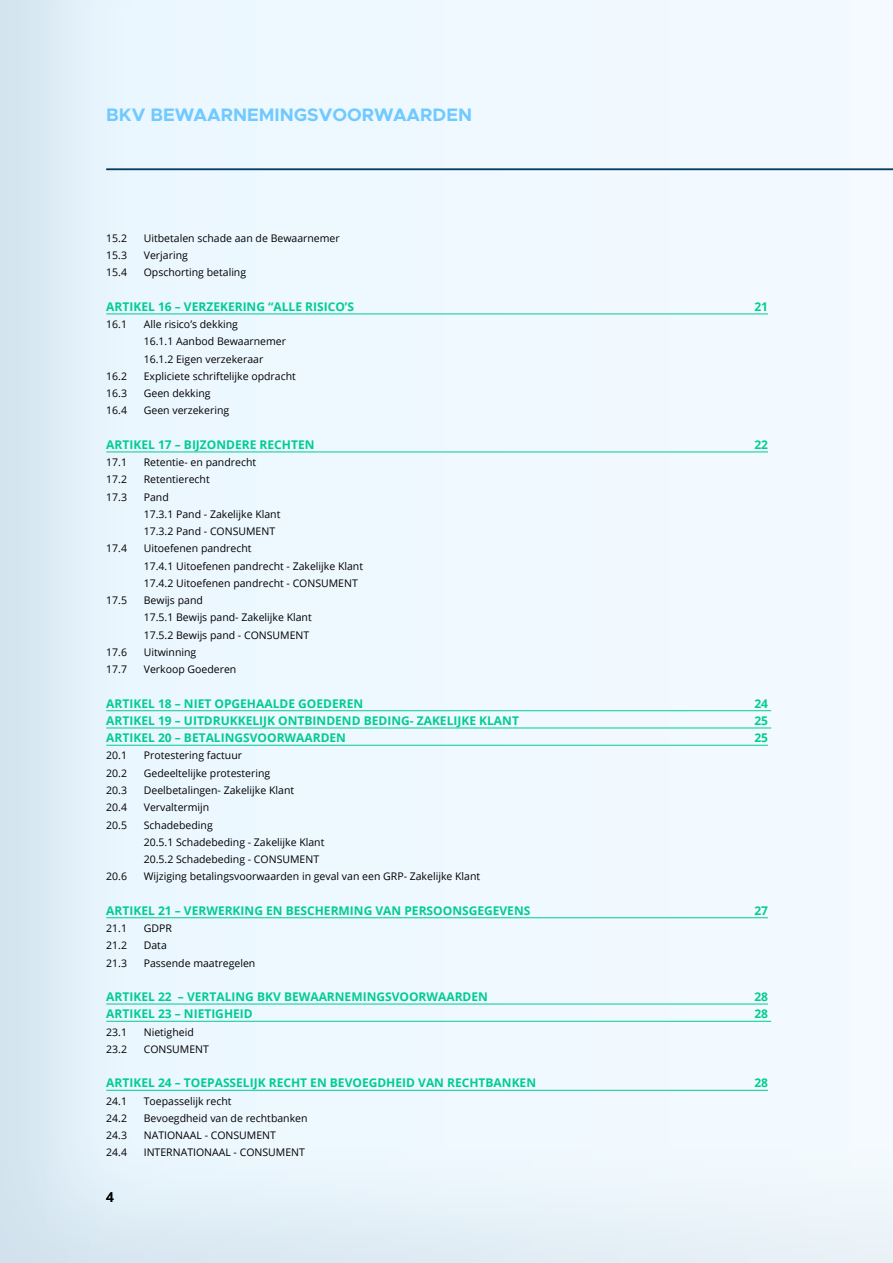
<style>
.page{position:relative;width:893px;height:1263px;background:#fff}
.page>*{position:absolute;margin:0;border:0;box-sizing:border-box;transform-origin:0 0}
.t1{font:700 18.15px "Metropolis";color:#70c9ff}
.t2{font:600 13.5px "Open Sans";color:#000}
.t3{font:700 12px "Open Sans";color:#00cc94}
.t4{font:10.5px/17.2px "Open Sans";color:#000}
</style>
<div class="page">
<div style="left:0;top:0;width:893px;height:1263px;background:#053b61;opacity:.11"></div>
<hr style="left:106px;top:169px;width:787px;height:1px;background:#053b61">
<hr style="left:106px;top:314px;width:662px;height:1px;background:#00cc94">
<hr style="left:106px;top:452px;width:662px;height:1px;background:#00cc94">
<hr style="left:106px;top:710px;width:665px;height:1px;background:#00cc94">
<hr style="left:106px;top:728px;width:665px;height:1px;background:#00cc94">
<hr style="left:106px;top:745px;width:662px;height:1px;background:#00cc94">
<hr style="left:106px;top:917px;width:662px;height:1px;background:#00cc94">
<hr style="left:106px;top:1004px;width:662px;height:1px;background:#00cc94">
<hr style="left:106px;top:1021px;width:665px;height:1px;background:#00cc94">
<hr style="left:106px;top:1090px;width:662px;height:1px;background:#00cc94">
<h1 class="t1" style="left:106px;top:103px;width:367px">BKV BEWAARNEMINGSVOORWAARDEN</h1>
<p class="t4" style="left:106px;top:229px;width:22px">15.2</p>
<p class="t4" style="left:144px;top:229px;width:197px">Uitbetalen schade aan de Bewaarnemer</p>
<p class="t4" style="left:106px;top:246px;width:22px">15.3</p>
<p class="t4" style="left:144px;top:246px;width:46px">Verjaring</p>
<p class="t4" style="left:106px;top:264px;width:22px">15.4</p>
<p class="t4" style="left:144px;top:264px;width:104px">Opschorting betaling</p>
<p class="t3" style="left:106px;top:298px;width:249px">ARTIKEL 16 – VERZEKERING “ALLE RISICO’S</p>
<p class="t3" style="left:754px;top:298px;width:15px">21</p>
<p class="t4" style="left:106px;top:315px;width:22px">16.1</p>
<p class="t4" style="left:144px;top:315px;width:144px">Alle risico’s dekking<br>16.1.1 Aanbod Bewaarnemer<br>16.1.2 Eigen verzekeraar</p>
<p class="t4" style="left:106px;top:367px;width:22px">16.2</p>
<p class="t4" style="left:144px;top:367px;width:154px">Expliciete schriftelijke opdracht</p>
<p class="t4" style="left:106px;top:384px;width:22px">16.3</p>
<p class="t4" style="left:144px;top:384px;width:68px">Geen dekking</p>
<p class="t4" style="left:106px;top:402px;width:22px">16.4</p>
<p class="t4" style="left:144px;top:402px;width:87px">Geen verzekering</p>
<p class="t3" style="left:106px;top:436px;width:210px">ARTIKEL 17 – BIJZONDERE RECHTEN</p>
<p class="t3" style="left:754px;top:436px;width:15px">22</p>
<p class="t4" style="left:106px;top:453px;width:22px">17.1</p>
<p class="t4" style="left:144px;top:453px;width:114px">Retentie- en pandrecht</p>
<p class="t4" style="left:106px;top:471px;width:22px">17.2</p>
<p class="t4" style="left:144px;top:471px;width:68px">Retentierecht</p>
<p class="t4" style="left:106px;top:488px;width:22px">17.3</p>
<p class="t4" style="left:144px;top:488px;width:138px">Pand<br>17.3.1 Pand - Zakelijke Klant<br>17.3.2 Pand - CONSUMENT</p>
<p class="t4" style="left:106px;top:540px;width:22px">17.4</p>
<p class="t4" style="left:144px;top:540px;width:221px">Uitoefenen pandrecht<br>17.4.1 Uitoefenen pandrecht - Zakelijke Klant<br>17.4.2 Uitoefenen pandrecht - CONSUMENT</p>
<p class="t4" style="left:106px;top:591px;width:22px">17.5</p>
<p class="t4" style="left:144px;top:591px;width:169px">Bewijs pand<br>17.5.1 Bewijs pand- Zakelijke Klant<br>17.5.2 Bewijs pand - CONSUMENT</p>
<p class="t4" style="left:106px;top:643px;width:22px">17.6</p>
<p class="t4" style="left:144px;top:643px;width:54px">Uitwinning</p>
<p class="t4" style="left:106px;top:660px;width:22px">17.7</p>
<p class="t4" style="left:144px;top:660px;width:94px">Verkoop Goederen</p>
<p class="t3" style="left:106px;top:695px;width:258px">ARTIKEL 18 – NIET OPGEHAALDE GOEDEREN</p>
<p class="t3" style="left:754px;top:695px;width:15px">24</p>
<p class="t3" style="left:106px;top:712px;width:414px">ARTIKEL 19 – UITDRUKKELIJK ONTBINDEND BEDING- ZAKELIJKE KLANT</p>
<p class="t3" style="left:754px;top:712px;width:15px">25</p>
<p class="t3" style="left:106px;top:729px;width:241px">ARTIKEL 20 – BETALINGSVOORWAARDEN</p>
<p class="t3" style="left:754px;top:729px;width:15px">25</p>
<p class="t4" style="left:106px;top:747px;width:22px">20.1</p>
<p class="t4" style="left:144px;top:747px;width:100px">Protestering factuur</p>
<p class="t4" style="left:106px;top:764px;width:22px">20.2</p>
<p class="t4" style="left:144px;top:764px;width:128px">Gedeeltelijke protestering</p>
<p class="t4" style="left:106px;top:781px;width:22px">20.3</p>
<p class="t4" style="left:144px;top:781px;width:152px">Deelbetalingen- Zakelijke Klant</p>
<p class="t4" style="left:106px;top:798px;width:22px">20.4</p>
<p class="t4" style="left:144px;top:798px;width:67px">Vervaltermijn</p>
<p class="t4" style="left:106px;top:816px;width:22px">20.5</p>
<p class="t4" style="left:144px;top:816px;width:182px">Schadebeding<br>20.5.1 Schadebeding - Zakelijke Klant<br>20.5.2 Schadebeding - CONSUMENT</p>
<p class="t4" style="left:106px;top:867px;width:22px">20.6</p>
<p class="t4" style="left:144px;top:867px;width:338px">Wijziging betalingsvoorwaarden in geval van een GRP- Zakelijke Klant</p>
<p class="t3" style="left:106px;top:902px;width:426px">ARTIKEL 21 – VERWERKING EN BESCHERMING VAN PERSOONSGEGEVENS</p>
<p class="t3" style="left:754px;top:902px;width:15px">27</p>
<p class="t4" style="left:106px;top:919px;width:22px">21.1</p>
<p class="t4" style="left:144px;top:919px;width:30px">GDPR</p>
<p class="t4" style="left:106px;top:936px;width:22px">21.2</p>
<p class="t4" style="left:144px;top:936px;width:25px">Data</p>
<p class="t4" style="left:106px;top:954px;width:22px">21.3</p>
<p class="t4" style="left:144px;top:954px;width:113px">Passende maatregelen</p>
<p class="t3" style="left:106px;top:988px;width:383px">ARTIKEL 22 – VERTALING BKV BEWAARNEMINGSVOORWAARDEN</p>
<p class="t3" style="left:754px;top:988px;width:15px">28</p>
<p class="t3" style="left:106px;top:1005px;width:148px">ARTIKEL 23 – NIETIGHEID</p>
<p class="t3" style="left:754px;top:1005px;width:15px">28</p>
<p class="t4" style="left:106px;top:1023px;width:22px">23.1</p>
<p class="t4" style="left:144px;top:1023px;width:52px">Nietigheid</p>
<p class="t4" style="left:106px;top:1040px;width:22px">23.2</p>
<p class="t4" style="left:144px;top:1040px;width:67px">CONSUMENT</p>
<p class="t3" style="left:106px;top:1074px;width:431px">ARTIKEL 24 – TOEPASSELIJK RECHT EN BEVOEGDHEID VAN RECHTBANKEN</p>
<p class="t3" style="left:754px;top:1074px;width:15px">28</p>
<p class="t4" style="left:106px;top:1092px;width:22px">24.1</p>
<p class="t4" style="left:144px;top:1092px;width:89px">Toepasselijk recht</p>
<p class="t4" style="left:106px;top:1109px;width:22px">24.2</p>
<p class="t4" style="left:144px;top:1109px;width:165px">Bevoegdheid van de rechtbanken</p>
<p class="t4" style="left:106px;top:1126px;width:22px">24.3</p>
<p class="t4" style="left:144px;top:1126px;width:134px">NATIONAAL - CONSUMENT</p>
<p class="t4" style="left:106px;top:1143px;width:22px">24.4</p>
<p class="t4" style="left:144px;top:1143px;width:163px">INTERNATIONAAL - CONSUMENT</p>
<p class="t2" style="left:106px;top:1188px;width:9px">4</p>
</div>
